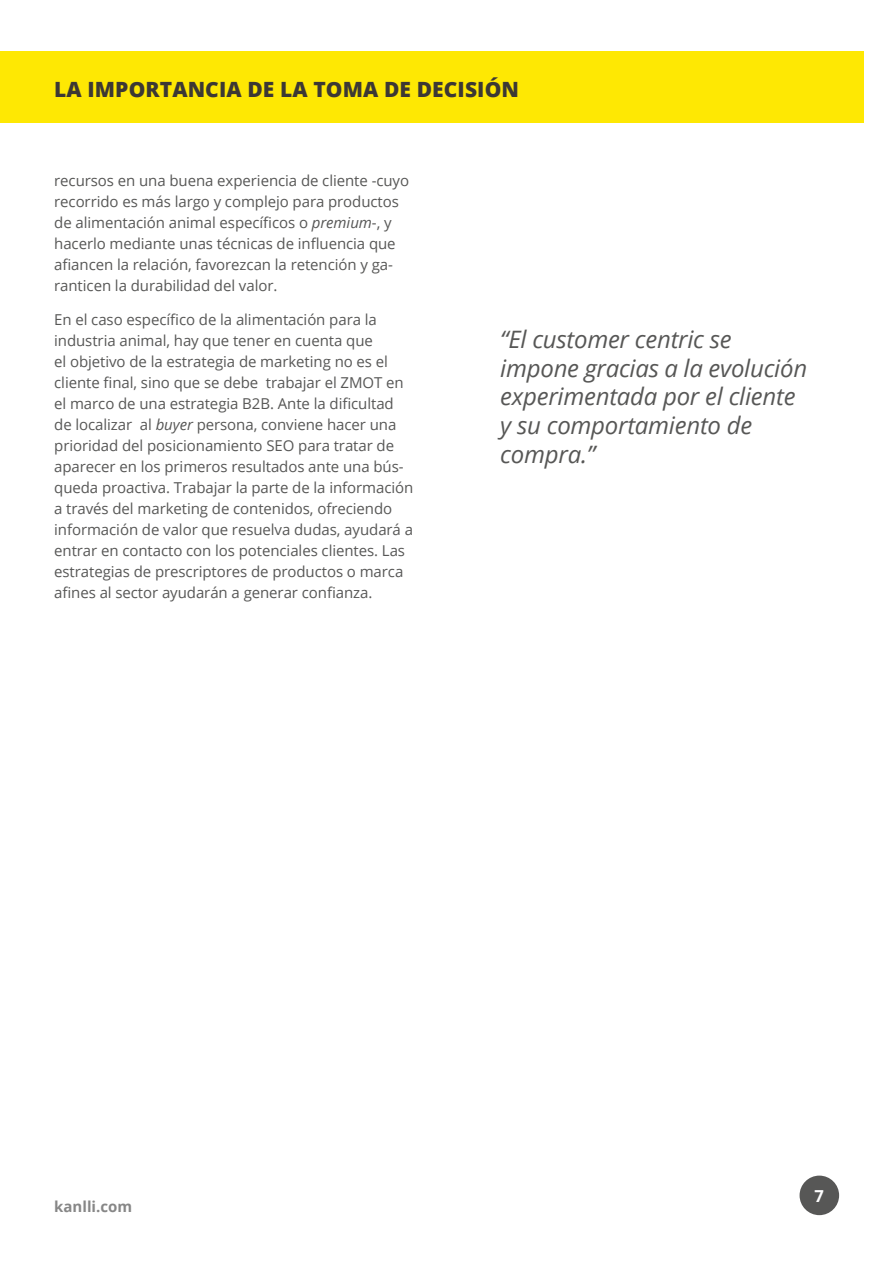
<style>
.page{position:relative;width:893px;height:1263px;background:#fff}
.page>*{position:absolute;margin:0;border:0;box-sizing:border-box;transform-origin:0 0}
.t1{font:italic 24px/28.8px "Open Sans";letter-spacing:-.01em;color:#575756}
.t2{font:800 21px "Open Sans";letter-spacing:.005em;color:#3c3834}
.t3{font:700 16.5px "Open Sans";color:#fff}
.t4{font:15px/21px "Open Sans";letter-spacing:-.005em;color:#575756}
.t5{font:700 15px "Open Sans";color:#878787}
.s1{font-style:italic}
</style>
<div class="page">
<div style="left:800px;top:1175px;width:39px;height:40px;background:#575756;border-radius:50%"></div>
<div style="left:0;top:51px;width:863px;height:71px;background:#fee803"></div>
<h2 class="t2" style="left:54px;top:73px;width:466px">LA IMPORTANCIA DE LA TOMA DE DECISIÓN</h2>
<p class="t4" style="left:54px;top:169px;width:356px">recursos en una buena experiencia de cliente -cuyo recorrido es más largo y complejo para productos de alimentación animal específicos o <span class="s1">premium</span>-, y hacerlo mediante unas técnicas de influencia que afiancen la relación, favorezcan la retención y ga&shy;ranticen la durabilidad del valor.</p>
<p class="t4" style="left:54px;top:308px;width:361px">En el caso específico de la alimentación para la industria animal, hay que tener en cuenta que<br>el objetivo de la estrategia de marketing no es el cliente final, sino que se debe trabajar el ZMOT en el marco de una estrategia B2B. Ante la dificultad de localizar al <span class="s1">buyer</span> persona, conviene hacer una prioridad del posicionamiento SEO para tratar de aparecer en los primeros resultados ante una bús&shy;queda proactiva. Trabajar la parte de la información a través del marketing de contenidos, ofreciendo información de valor que resuelva dudas, ayudará a entrar en contacto con los potenciales clientes. Las estrategias de prescriptores de productos o marca afines al sector ayudarán a generar confianza.</p>
<h1 class="t1" style="left:500px;top:324px;width:308px">“El customer centric se impone gracias a la evolución experimentada por el cliente y su comportamiento de compra.”</h1>
<p class="t5" style="left:54px;top:1196px;width:79px">kanlli.com</p>
<p class="t3" style="left:814px;top:1184px;width:11px">7</p>
</div>
